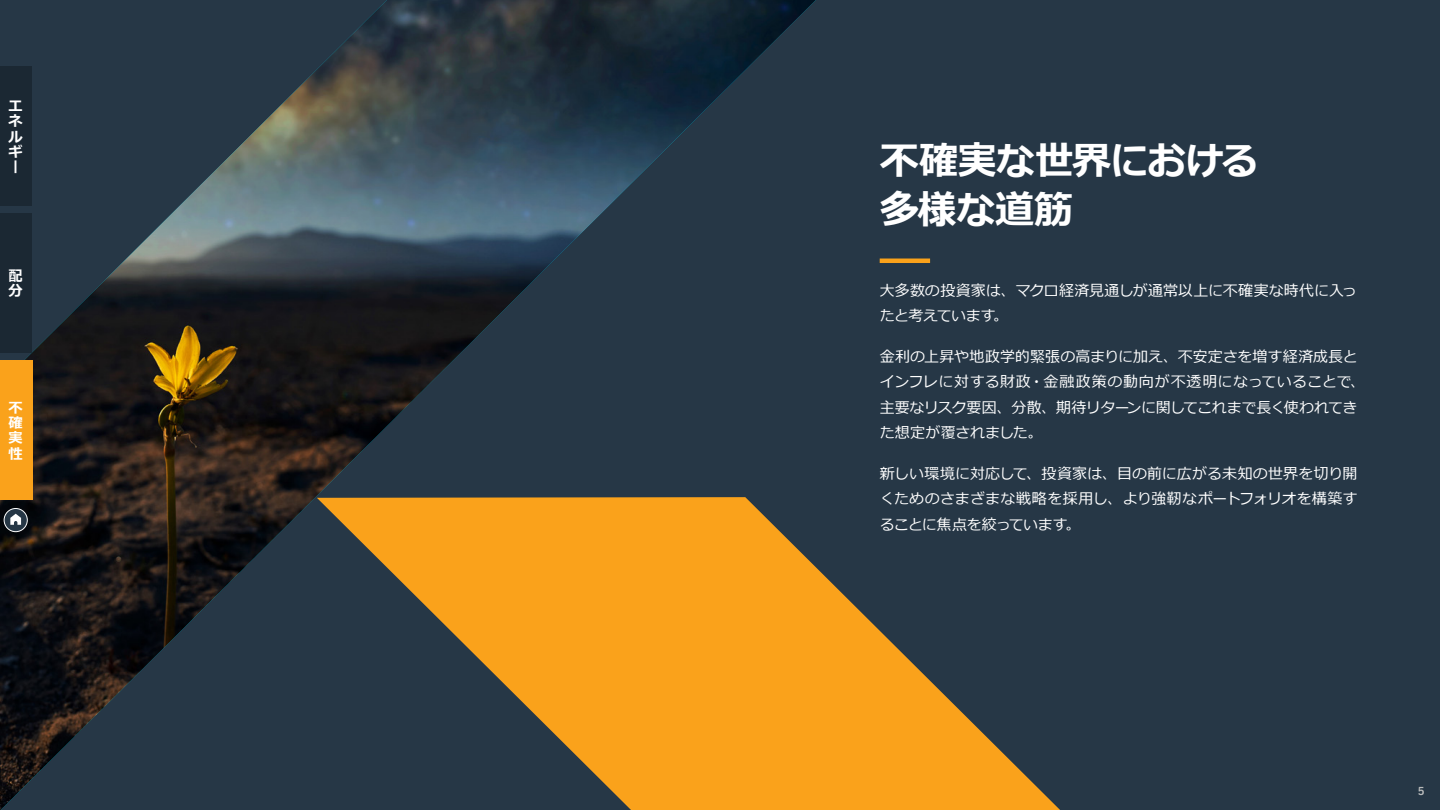
<style>
.page{position:relative;width:1440px;height:810px;background:#263746}
.page>*{position:absolute;margin:0;border:0;box-sizing:border-box;transform-origin:0 0}
.t1{font:700 39px/49.5px "Meiryo";letter-spacing:-.02em;color:#fff}
.t2{font:15px/25.5px "Meiryo";color:#fff}
.t3{font:700 14.25px/15.3px "Meiryo";color:#fff;text-align:justify}
.Appendix{font:700 11.25px "News Gothic BT";color:#babcbc}
</style>
<div class="page">
<img style="left:0;top:0;width:816px;height:810px">
<svg style="left:317px;top:497px;width:743px;height:313px;fill:#faa21b"></svg>
<svg style="left:4px;top:508px;width:23px;height:24px"></svg>
<div style="left:4px;top:508px;width:24px;height:24px;border:1px solid #fff;border-radius:50%"></div>
<svg style="left:10px;top:514px;width:11px;height:11px"></svg>
<div style="left:0;top:361px;width:32px;height:139px;background:#faa21b"></div>
<div style="left:0;top:214px;width:32px;height:139px;background:#1b2833"></div>
<div style="left:0;top:67px;width:32px;height:139px;background:#1b2833"></div>
<hr style="left:880px;top:259px;width:50px;height:4px;background:#faa21b">
<p class="t3" style="left:9px;top:99px;width:16px">エネルギー</p>
<p class="t3" style="left:9px;top:269px;width:16px">配分</p>
<p class="t3" style="left:9px;top:401px;width:16px">不確実性</p>
<p class="t1" style="left:880px;top:138px;width:381px">不確実な世界における多様な道筋</p>
<p class="t2" style="left:880px;top:278px;width:479px">大多数の投資家は、マクロ経済見通しが通常以上に不確実な時代に入ったと考えています。</p>
<p class="t2" style="left:880px;top:344px;width:487px">金利の上昇や地政学的緊張の高まりに加え、不安定さを増す経済成長とインフレに対する財政・金融政策の動向が不透明になっていることで、主要なリスク要因、分散、期待リターンに関してこれまで長く使われてきた想定が覆されました。</p>
<p class="t2" style="left:880px;top:461px;width:479px;text-align:justify">新しい環境に対応して、投資家は、目の前に広がる未知の世界を切り開くためのさまざまな戦略を採用し、より強靭なポートフォリオを構築することに焦点を絞っています。</p>
<p class="Appendix" style="left:1418px;top:784px;width:8px">5</p>
</div>
